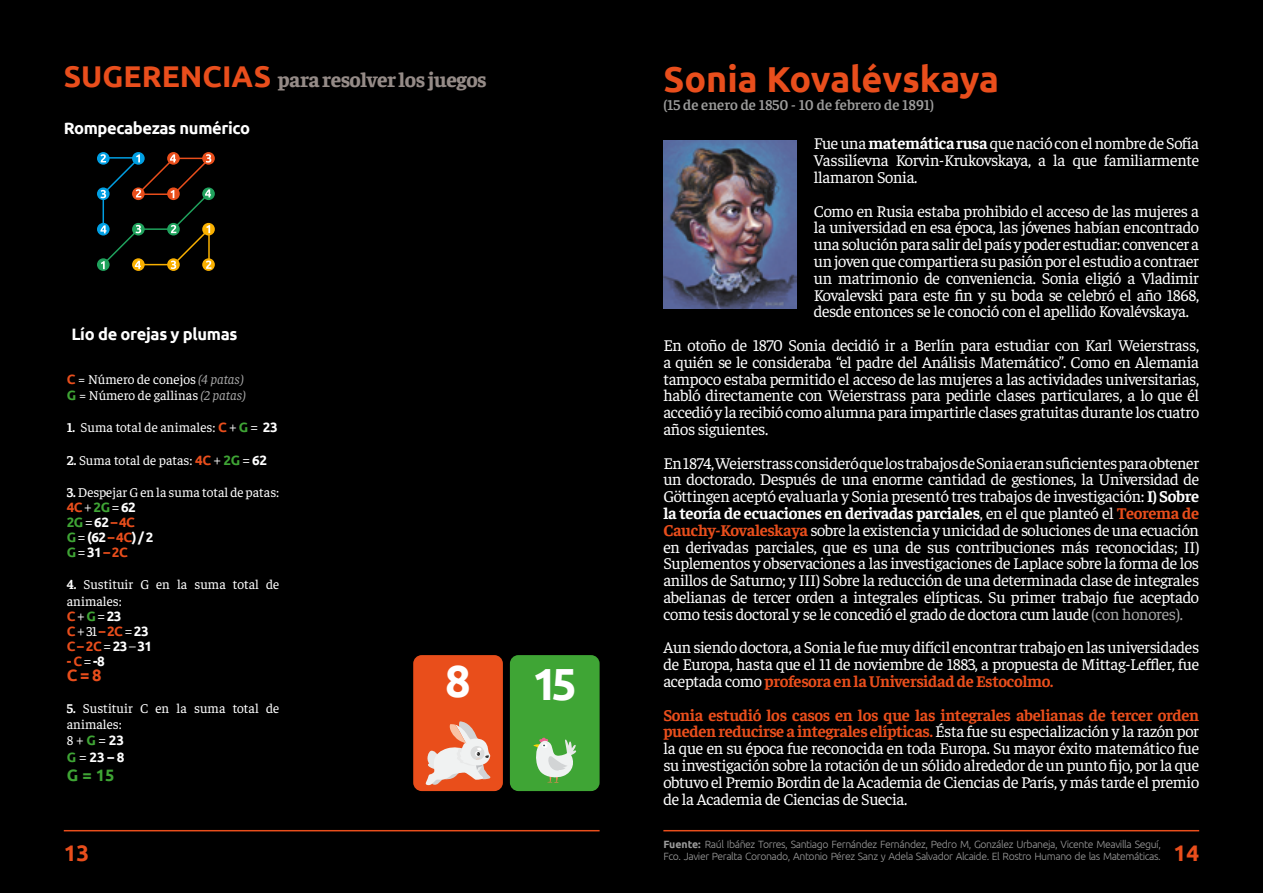
<style>
.page{position:relative;width:1263px;height:893px;background:#000}
.page>*{position:absolute;margin:0;border:0;box-sizing:border-box;transform-origin:0 0}
.t1{font:700 45px "Ubuntu";color:#fff}
.t2{font:700 36px "Ubuntu";color:#e94e1c}
.t3{font:700 22.5px "Ubuntu";color:#e94e1c}
.t4{font:800 21px "Faustina";letter-spacing:-.02em;color:#958b87}
.t5{font:16.5px/16.8px "Faustina";letter-spacing:-.02em;color:#fff;text-align:justify}
.t6{font:700 16.5px "Ubuntu";letter-spacing:-.02em;color:#fff}
.t7{font:700 16.5px "Ubuntu";color:#3fa535}
.t8{font:700 16.5px "Ubuntu";color:#e94e1c}
.t9{font:600 15px "Faustina";color:#9d9d9c}
.t10{font:13.5px/16.2px "Faustina";color:#fff}
.t11{font:700 13.5px/15px "Ubuntu";letter-spacing:-.04em;color:#fff}
.t12{font:700 13.5px/15px "Ubuntu";letter-spacing:-.04em;color:#e94e1c}
.t13{font:300 10.5px/12.6px "Ubuntu";letter-spacing:-.04em;color:#9c9c9c}
.s1{font-family:"Ubuntu";font-weight:700;font-size:30px;color:#e94e1c}
.s2{font-family:"Ubuntu";font-weight:700;color:#e94e1c}
.s3{font-style:italic;color:#a6a6a6}
.s4{font-family:"Ubuntu";font-weight:700;color:#3fa535}
.s5{font-weight:700}
.s6{font-family:"Ubuntu";font-weight:300}
.s7{font-family:"Ubuntu";font-weight:700}
.s8{color:#e94e1c}
.s9{font-weight:300}
.s10{color:#3fa535}
.s11{font-weight:300;color:#fff}
.s12{color:#fff}
.s13{font-family:"Faustina";font-weight:400;color:#fff}
.s14{font-family:"Faustina";font-weight:400}
.s15{font-weight:700;color:#e94e1c}
.s16{color:#a6a6a6}
</style>
<div class="page">
<hr style="left:663px;top:830px;width:536px;height:1px;background:#e94e1c">
<hr style="left:64px;top:830px;width:536px;height:1px;background:#e94e1c">
<img style="left:663px;top:140px;width:134px;height:168px">
<svg style="left:97px;top:152px;width:13px;height:13px"></svg>
<svg style="left:97px;top:187px;width:13px;height:13px"></svg>
<svg style="left:202px;top:187px;width:13px;height:13px"></svg>
<div style="left:97px;top:223px;width:13px;height:12px;background:#009fe3;border-radius:50%"></div>
<svg style="left:97px;top:258px;width:13px;height:13px"></svg>
<svg style="left:132px;top:152px;width:13px;height:13px"></svg>
<svg style="left:167px;top:152px;width:13px;height:13px"></svg>
<svg style="left:202px;top:152px;width:13px;height:13px"></svg>
<svg style="left:132px;top:258px;width:13px;height:13px"></svg>
<svg style="left:167px;top:258px;width:13px;height:13px"></svg>
<svg style="left:202px;top:258px;width:13px;height:13px"></svg>
<div style="left:202px;top:223px;width:13px;height:12px;background:#f9b000;border-radius:50%"></div>
<svg style="left:100px;top:154px;width:111px;height:115px"></svg>
<div style="left:413px;top:655px;width:90px;height:136px;background:#e94e1b;border-radius:9px"></div>
<div style="left:510px;top:655px;width:90px;height:136px;background:#3fa535;border-radius:9px"></div>
<svg style="left:425px;top:721px;width:66px;height:65px"></svg>
<svg style="left:533px;top:737px;width:44px;height:46px"></svg>
<p class="t4" style="left:64px;top:65px;width:425px"><span class="s1">SUGERENCIAS</span> para resolver los juegos</p>
<p class="t6" style="left:64px;top:118px;width:188px">Rompecabezas numérico</p>
<p class="t6" style="left:71px;top:324px;width:168px">Lío de orejas y plumas</p>
<p class="t10" style="left:67px;top:370px;width:180px"><span class="s2">C</span> = Número de conejos <span class="s3">(4 patas)<br></span><span class="s4">G</span> = Número de gallinas <span class="s3">(2 patas)</span></p>
<p class="t10" style="left:67px;top:419px;width:212px"><span class="s5">1.</span> Suma total de animales: <span class="s2">C</span> <span class="s6">+</span> <span class="s4">G</span> <span class="s6">=</span> <span class="s7">23</span></p>
<p class="t10" style="left:67px;top:451px;width:202px"><span class="s5">2.</span> Suma total de patas: <span class="s2">4C</span> <span class="s6">+</span> <span class="s4">2G</span> <span class="s6">=</span> <span class="s7">62</span></p>
<p class="t10" style="left:67px;top:483px;width:214px"><span class="s5">3.</span> Despejar G en la suma total de patas:</p>
<p class="t11" style="left:67px;top:499px;width:88px"><span class="s8">4C</span><span class="s9">+</span><span class="s10">2G</span><span class="s9">=</span>62<br><span class="s10">2G</span><span class="s9">=</span>62<span class="s8">–4C<br></span><span class="s10">G</span><span class="s9">=</span>(62<span class="s8">–4C</span>)/2<br><span class="s10">G</span><span class="s9">=</span>31<span class="s8">–2C</span></p>
<p class="t10" style="left:67px;top:576px;width:214px"><span class="s5">4.</span> Sustituir G en la suma total de animales:</p>
<p class="t12" style="left:67px;top:608px;width:87px">C<span class="s11">+</span><span class="s10">G</span><span class="s11">=</span><span class="s12">23<br></span>C<span class="s11">+</span> <span class="s13">31</span> –2C<span class="s11">=</span><span class="s12">23<br></span>C–2C<span class="s11">=</span><span class="s12">23</span><span class="s11">–</span><span class="s12">31</span></p>
<p class="t12" style="left:67px;top:653px;width:40px">- C<span class="s11">=</span><span class="s12">-8</span></p>
<p class="t8" style="left:67px;top:665px;width:36px">C = 8</p>
<p class="t10" style="left:67px;top:699px;width:214px"><span class="s5">5.</span> Sustituir C en la suma total de animales:</p>
<p class="t11" style="left:67px;top:732px;width:59px;line-height:16.2px"><span class="s14">8</span> <span class="s9">+</span><span class="s10">G</span><span class="s9">=</span>23<br><span class="s10">G</span><span class="s9">=</span>23–8</p>
<p class="t7" style="left:67px;top:766px;width:49px">G = 15</p>
<h1 class="t1" style="left:445px;top:654px;width:27px">8</h1>
<h1 class="t1" style="left:532px;top:657px;width:46px">15</h1>
<h2 class="t2" style="left:663px;top:58px;width:337px">Sonia Kovalévskaya</h2>
<p class="t9" style="left:663px;top:95px;width:272px">(15 de enero de 1850 - 10 de febrero de 1891)</p>
<p class="t5" style="left:814px;top:134px;width:387px">Fue una <span class="s5">matemática rusa</span> que nació con el nombre de Sofía Vassilíevna Korvin-Krukovskaya, a la que familiarmente llamaron Sonia.</p>
<p class="t5" style="left:814px;top:202px;width:387px">Como en Rusia estaba prohibido el acceso de las mujeres a la universidad en esa época, las jóvenes habían encontrado una solución para salir del país y poder estudiar: convencer a un joven que compartiera su pasión por el estudio a contraer un matrimonio de conveniencia. Sonia eligió a Vladimir Kovalevski para este fin y su boda se celebró el año 1868, desde entonces se le conoció con el apellido Kovalévskaya.</p>
<p class="t5" style="left:663px;top:336px;width:537px">En otoño de 1870 Sonia decidió ir a Berlín para estudiar con Karl Weierstrass, a quién se le consideraba “el padre del Análisis Matemático”. Como en Alemania tampoco estaba permitido el acceso de las mujeres a las actividades universitarias, habló directamente con Weierstrass para pedirle clases particulares, a lo que él accedió y la recibió como alumna para impartirle clases gratuitas durante los cuatro años siguientes.</p>
<p class="t5" style="left:663px;top:454px;width:537px">En 1874, Weierstrass consideró que los trabajos de Sonia eran suficientes para obtener un doctorado. Después de una enorme cantidad de gestiones, la Universidad de Göttingen aceptó evaluarla y Sonia presentó tres trabajos de investigación: <span class="s5">I) Sobre la teoría de ecuaciones en derivadas parciales</span>, en el que planteó el <span class="s15">Teorema de Cauchy-Kovaleskaya</span> sobre la existencia y unicidad de soluciones de una ecuación en derivadas parciales, que es una de sus contribuciones más reconocidas; II)<br>Suplementos y observaciones a las investigaciones de Laplace sobre la forma de los anillos de Saturno; y III) Sobre la reducción de una determinada clase de integrales abelianas de tercer orden a integrales elípticas. Su primer trabajo fue aceptado como tesis doctoral y se le concedió el grado de doctora cum laude <span class="s16">(con honores).</span></p>
<p class="t5" style="left:663px;top:638px;width:537px">Aun siendo doctora, a Sonia le fue muy difícil encontrar trabajo en las universidades de Europa, hasta que el 11 de noviembre de 1883, a propuesta de Mittag-Leffler, fue aceptada como <span class="s15">profesora en la Universidad de Estocolmo.</span></p>
<p class="t5" style="left:663px;top:705px;width:537px"><span class="s15">Sonia estudió los casos en los que las integrales abelianas de tercer orden pueden reducirse a integrales elípticas.</span> Ésta fue su especialización y la razón por la que en su época fue reconocida en toda Europa. Su mayor éxito matemático fue su investigación sobre la rotación de un sólido alrededor de un punto fijo, por la que obtuvo el Premio Bordin de la Academia de Ciencias de París, y más tarde el premio de la Academia de Ciencias de Suecia.</p>
<p class="t13" style="left:663px;top:837px;width:499px"><span class="s5">Fuente:</span> Raúl Ibáñez Torres, Santiago Fernández Fernández, Pedro M, González Urbaneja, Vicente Meavilla Seguí,<br>Fco. Javier Peralta Coronado, Antonio Pérez Sanz y Adela Salvador Alcaide. El Rostro Humano de las Matemáticas.</p>
<h3 class="t3" style="left:64px;top:839px;width:27px">13</h3>
<h3 class="t3" style="left:1173px;top:839px;width:27px">14</h3>
</div>
